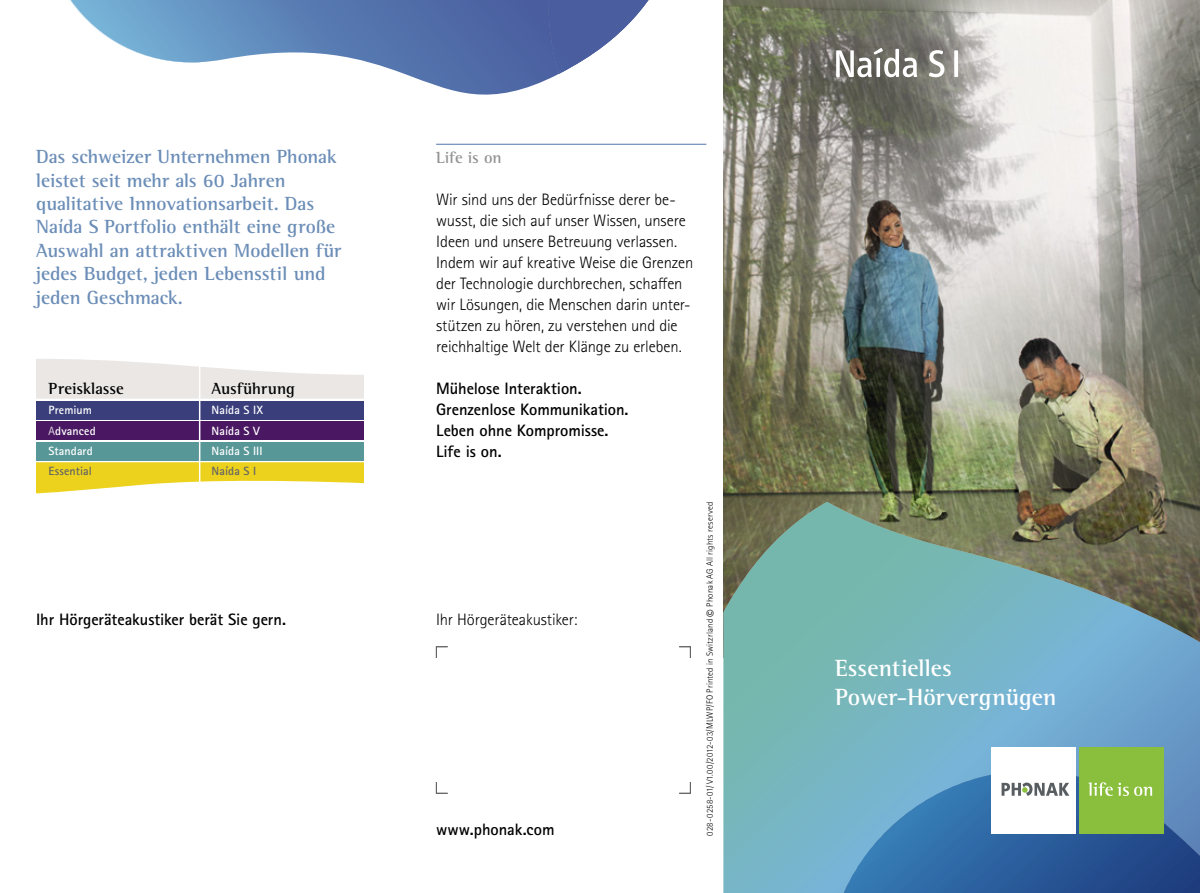
<style>
.page{position:relative;width:1200px;height:893px;background:#fff}
.page>*{position:absolute;margin:0;border:0;box-sizing:border-box;transform-origin:0 0}
.t1{font:700 24px/28.5px "Rotis Semi Serif Pro";color:#fff}
.t2{font:700 19.5px/23.4px "Rotis Semi Serif Pro";letter-spacing:-.005em;color:#6b8db7}
.t3{font:300 16.5px/21px "Rotis Sans Serif Pro";letter-spacing:-.01em;color:#000}
.t4{font:700 16.5px/21px "Rotis Sans Serif Pro";letter-spacing:-.005em;color:#000}
.t5{font:700 16.5px "Rotis Semi Serif Pro";color:#000}
.t6{font:700 16.5px "Rotis Semi Serif Pro";letter-spacing:-.005em;color:#939393}
.t7{font:700 12px "Rotis Sans Serif Pro";letter-spacing:.01em;color:#fff}
.t8{font:700 12px "Rotis Sans Serif Pro";letter-spacing:.005em;color:#636363}
.t9{font:300 9px "Rotis Sans Serif Pro";letter-spacing:.015em;color:#000}
.s1{font-weight:300}
.s2{font-size:15px}
</style>
<div class="page">
<img style="left:723px;top:0;width:476px;height:502px">
<svg style="left:723px;top:502px;width:476px;height:391px;background:#73a3a7"></svg>
<svg style="left:820px;top:771px;width:379px;height:122px;background:#4379ad"></svg>
<svg style="left:836px;top:48px;width:81px;height:29px"></svg>
<svg style="left:928px;top:50px;width:16px;height:27px"></svg>
<svg style="left:953px;top:50px;width:4px;height:27px"></svg>
<svg style="left:69px;top:0;width:580px;height:95px"></svg>
<svg style="left:37px;top:462px;width:326px;height:32px"></svg>
<svg style="left:37px;top:359px;width:326px;height:40px"></svg>
<div style="left:37px;top:401px;width:326px;height:19px;background:#3a3f7b"></div>
<div style="left:37px;top:422px;width:326px;height:18px;background:#4a1862"></div>
<div style="left:37px;top:442px;width:326px;height:18px;background:#589797"></div>
<div style="left:1078px;top:748px;width:85px;height:86px;background:#89bf3c"></div>
<svg style="left:1088px;top:782px;width:63px;height:14px"></svg>
<div style="left:991px;top:748px;width:85px;height:86px;background:#fff"></div>
<svg style="left:1001px;top:782px;width:68px;height:14px"></svg>
<hr style="left:436px;top:144px;width:270px;height:1px;background:#6b8db7">
<svg style="left:436px;top:646px;width:12px;height:12px"></svg>
<svg style="left:436px;top:782px;width:12px;height:12px"></svg>
<svg style="left:679px;top:782px;width:11px;height:12px"></svg>
<svg style="left:679px;top:646px;width:11px;height:12px"></svg>
<hr style="left:199px;top:350px;width:1px;height:170px;background:#fff">
<p class="t2" style="left:36px;top:145px;width:307px">Das schweizer Unternehmen Phonak leistet seit mehr als 60 Jahren qualitative Innovationsarbeit. Das<br>Naída S Portfolio enthält eine große<br>Auswahl an attraktiven Modellen für jedes Budget, jeden Lebensstil und jeden Geschmack.</p>
<p class="t5" style="left:49px;top:379px;width:77px">Preisklasse</p>
<p class="t5" style="left:211px;top:379px;width:85px">Ausführung</p>
<p class="t7" style="left:49px;top:403px;width:45px">Premium</p>
<p class="t7" style="left:211px;top:403px;width:53px">Naída S IX</p>
<p class="t7" style="left:49px;top:423px;width:49px"><span class="s1">A</span>dvanced</p>
<p class="t7" style="left:211px;top:423px;width:50px">Naída S V</p>
<p class="t7" style="left:49px;top:443px;width:46px">Standard</p>
<p class="t7" style="left:211px;top:443px;width:52px">Naída S III</p>
<p class="t8" style="left:49px;top:464px;width:45px">Essential</p>
<p class="t8" style="left:211px;top:464px;width:46px">Naída S I</p>
<p class="t4" style="left:36px;top:609px;width:251px">Ihr Hörgeräteakustiker berät Sie gern.</p>
<p class="t6" style="left:436px;top:147px;width:67px">Life is on</p>
<p class="t3" style="left:436px;top:189px;width:258px">Wir sind uns der Bedürfnisse derer be&shy;wusst, die sich auf unser Wissen, unsere Ideen und unsere Betreuung verlassen.<br>Indem wir auf kreative Weise die Grenzen der Technologie durchbrechen, schaffen wir Lösungen, die Menschen darin unter&shy;stützen zu hören, zu verstehen und die reichhaltige Welt der Klänge zu erleben.</p>
<p class="t4" style="left:436px;top:378px;width:194px">Mühelose Interaktion.<br>Grenzenlose Kommunikation.<br>Leben ohne Kompromisse.<br>Life is on.</p>
<p class="t3" style="left:436px;top:609px;width:143px">Ihr Hörgeräteakustiker:</p>
<p class="t4" style="left:436px;top:819px;width:120px">www.phonak.com</p>
<p class="t9" style="left:704px;top:835px;width:335px;rotate:-90deg">028-0258-01/V1.00/2012-03/MLWP/FO Printed in Switzrland <span class="s2">©</span> Phonak AG All rights reserved</p>
<h1 class="t1" style="left:834px;top:654px;width:223px">Essentielles<br>Power-Hörvergnügen</h1>
</div>
